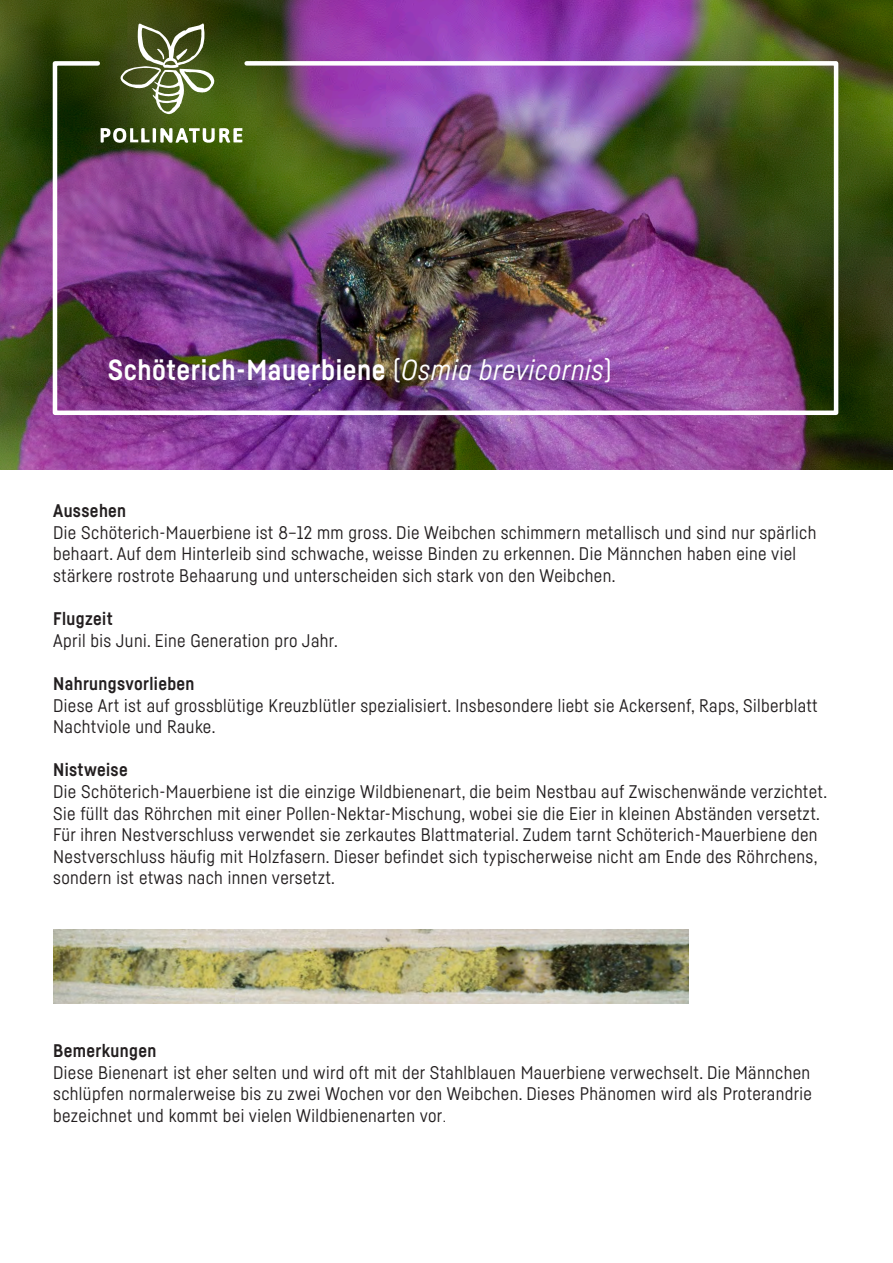
<style>
.page{position:relative;width:893px;height:1263px;background:#fff}
.page>*{position:absolute;margin:0;border:0;box-sizing:border-box;transform-origin:0 0}
.t1{font:700 28.5px "Fabrikat";letter-spacing:.02em;color:#fff}
.t2{font:18px/21.6px "Fabrikat";letter-spacing:.02em;color:#231f20}
.t3{font:700 18px "Fabrikat";letter-spacing:.02em;color:#231f20}
.s1{font-weight:400}
.s2{font-weight:400;font-style:italic}
.s3{font-weight:300}
</style>
<div class="page">
<img style="left:53px;top:929px;width:636px;height:74px">
<img style="left:0;top:0;width:893px;height:470px">
<img style="left:50px;top:59px;width:791px;height:358px">
<svg style="left:118px;top:23px;width:98px;height:92px;background:#677444"></svg>
<svg style="left:101px;top:128px;width:141px;height:15px"></svg>
<p class="t1" style="left:108px;top:353px;width:506px">Schöterich-Mauerbiene <span class="s1">(</span><span class="s2">Osmia brevicornis</span><span class="s1">)</span></p>
<p class="t3" style="left:53px;top:500px;width:75px">Aussehen</p>
<p class="t2" style="left:53px;top:521px;width:765px">Die Schöterich-Mauerbiene ist 8–12 mm gross. Die Weibchen schimmern metallisch und sind nur spärlich behaart. Auf dem Hinterleib sind schwache, weisse Binden zu erkennen. Die Männchen haben eine viel stärkere rostrote Behaarung und unterscheiden sich stark von den Weibchen.</p>
<p class="t3" style="left:53px;top:608px;width:61px">Flugzeit</p>
<p class="t2" style="left:53px;top:629px;width:286px">April bis Juni. Eine Generation pro Jahr.</p>
<p class="t3" style="left:53px;top:672px;width:143px">Nahrungsvorlieben</p>
<p class="t2" style="left:53px;top:694px;width:766px">Diese Art ist auf grossblütige Kreuzblütler spezialisiert. Insbesondere liebt sie Ackersenf, Raps, Silberblatt<br>Nachtviole und Rauke.</p>
<p class="t3" style="left:53px;top:759px;width:76px">Nistweise</p>
<p class="t2" style="left:53px;top:780px;width:775px">Die Schöterich-Mauerbiene ist die einzige Wildbienenart, die beim Nestbau auf Zwischenwände verzichtet.<br>Sie füllt das Röhrchen mit einer Pollen-Nektar-Mischung, wobei sie die Eier in kleinen Abständen versetzt.</p>
<p class="t2" style="left:53px;top:823px;width:766px;text-align:justify">Für ihren Nestverschluss verwendet sie zerkautes Blattmaterial. Zudem tarnt Schöterich-Mauerbiene den Nestverschluss häufig mit Holzfasern. Dieser befindet sich typischerweise nicht am Ende des Röhrchens, sondern ist etwas nach innen versetzt.</p>
<p class="t3" style="left:53px;top:1040px;width:105px">Bemerkungen</p>
<p class="t2" style="left:53px;top:1061px;width:760px;text-align:justify">Diese Bienenart ist eher selten und wird oft mit der Stahlblauen Mauerbiene verwechselt. Die Männchen schlüpfen normalerweise bis zu zwei Wochen vor den Weibchen. Dieses Phänomen wird als Proterandrie bezeichnet und kommt bei vielen Wildbienenarten vor<span class="s3">.</span></p>
</div>
